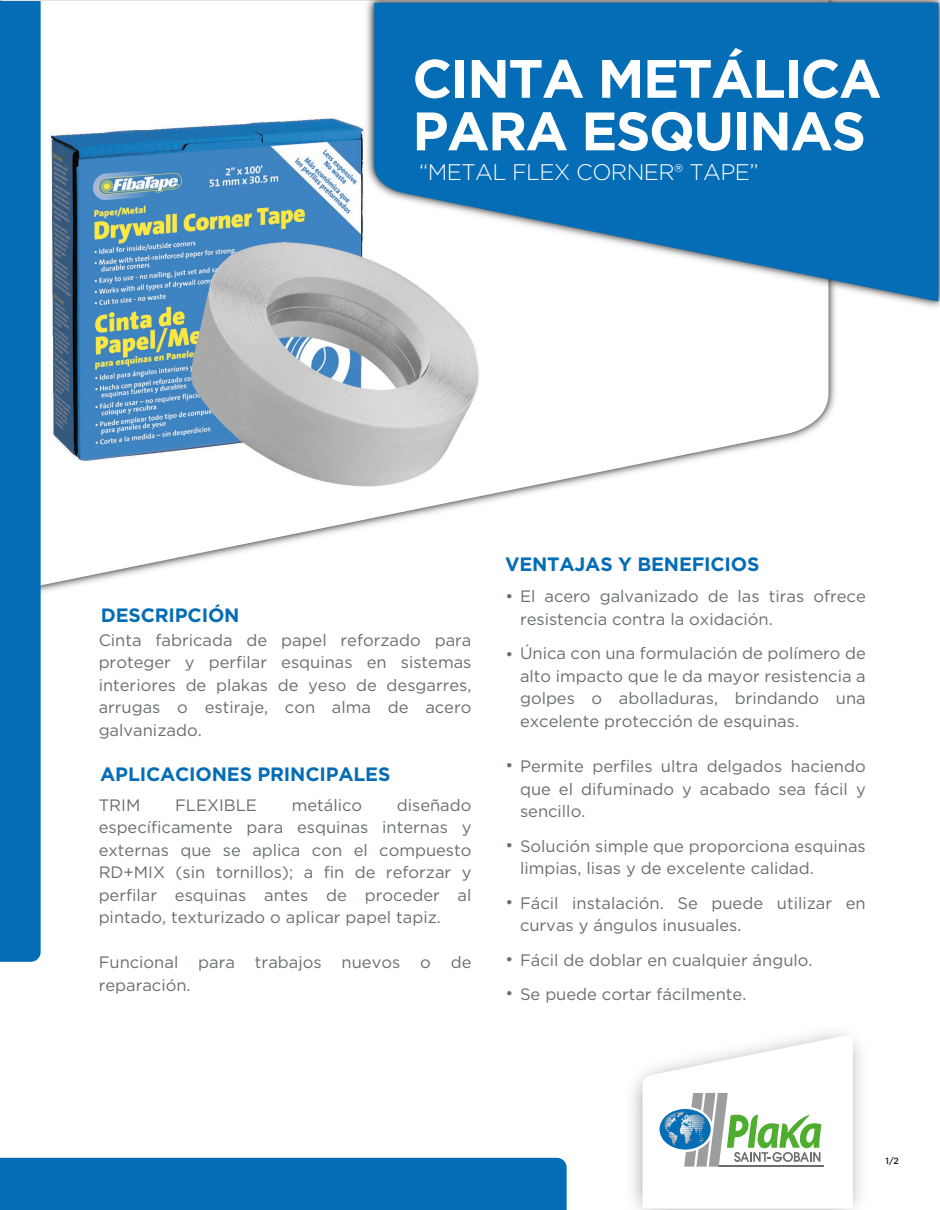
<style>
.page{position:relative;width:940px;height:1210px;background:#fff}
.page>*{position:absolute;margin:0;border:0;box-sizing:border-box;transform-origin:0 0}
.t1{font:700 54px/52.5px "Gotham";letter-spacing:-.03em;color:#fff}
.t2{font:300 22.5px "Gotham";letter-spacing:-.025em;color:#fff}
.t3{font:700 19.35px "Gotham";letter-spacing:-.01em;color:#046db6}
.t4{font:16.5px/22.5px "Gotham";color:#686e70;text-align:justify}
.t5{font:500 9px "Gotham";color:#1d1d1b}
</style>
<div class="page">
<svg style="left:2px;top:0;width:826px;height:593px"></svg>
<img style="left:48px;top:115px;width:438px;height:378px">
<img style="left:320px;top:0;width:619px;height:356px">
<svg style="left:374px;top:3px;width:564px;height:298px;fill:#046db6"></svg>
<div style="left:0;top:1px;width:41px;height:960px;background:#046db6"></div>
<div style="left:0;top:1157px;width:566px;height:52px;background:#046db6"></div>
<svg style="left:642px;top:1033px;width:210px;height:175px"></svg>
<h1 class="t1" style="left:412px;top:52px;width:470px">CINTA METÁLICA<br>PARA ESQUINAS</h1>
<h2 class="t2" style="left:419px;top:157px;width:341px">“METAL FLEX CORNER® TAPE”</h2>
<p class="t3" style="left:101px;top:601px;width:140px">DESCRIPCIÓN</p>
<p class="t4" style="left:99px;top:628px;width:374px">Cinta fabricada de papel reforzado para proteger y perfilar esquinas en sistemas interiores de plakas de yeso de desgarres, arrugas o estiraje, con alma de acero galvanizado.</p>
<p class="t3" style="left:100px;top:761px;width:291px">APLICACIONES PRINCIPALES</p>
<p class="t4" style="left:99px;top:793px;width:43px">TRIM</p>
<p class="t4" style="left:175px;top:793px;width:83px">FLEXIBLE</p>
<p class="t4" style="left:291px;top:793px;width:72px">metálico</p>
<p class="t4" style="left:99px;top:793px;width:374px;text-indent:298px">diseñado específicamente para esquinas internas y externas que se aplica con el compuesto RD+MIX (sin tornillos); a fin de reforzar y perfilar esquinas antes de proceder al pintado, texturizado o aplicar papel tapiz.</p>
<p class="t4" style="left:99px;top:950px;width:374px">Funcional para trabajos nuevos o de reparación.</p>
<p class="t3" style="left:505px;top:551px;width:256px">VENTAJAS Y BENEFICIOS</p>
<p class="t4" style="left:520px;top:585px;width:347px;text-indent:-14px">• El acero galvanizado de las tiras ofrece resistencia contra la oxidación.</p>
<p class="t4" style="left:520px;top:642px;width:347px;text-indent:-14px">• Única con una formulación de polímero de alto impacto que le da mayor resistencia a golpes o abolladuras, brindando una excelente protección de esquinas.</p>
<p class="t4" style="left:520px;top:754px;width:347px;text-indent:-14px">• Permite perfiles ultra delgados haciendo que el difuminado y acabado sea fácil y sencillo.</p>
<p class="t4" style="left:520px;top:834px;width:347px;text-indent:-14px">• Solución simple que proporciona esquinas limpias, lisas y de excelente calidad.</p>
<p class="t4" style="left:520px;top:891px;width:347px;text-indent:-14px">• Fácil instalación. Se puede utilizar en curvas y ángulos inusuales.</p>
<p class="t4" style="left:505px;top:948px;width:308px">• Fácil de doblar en cualquier ángulo.</p>
<p class="t4" style="left:505px;top:982px;width:242px">• Se puede cortar fácilmente.</p>
<p class="t5" style="left:885px;top:1154px;width:15px">1/2</p>
</div>
